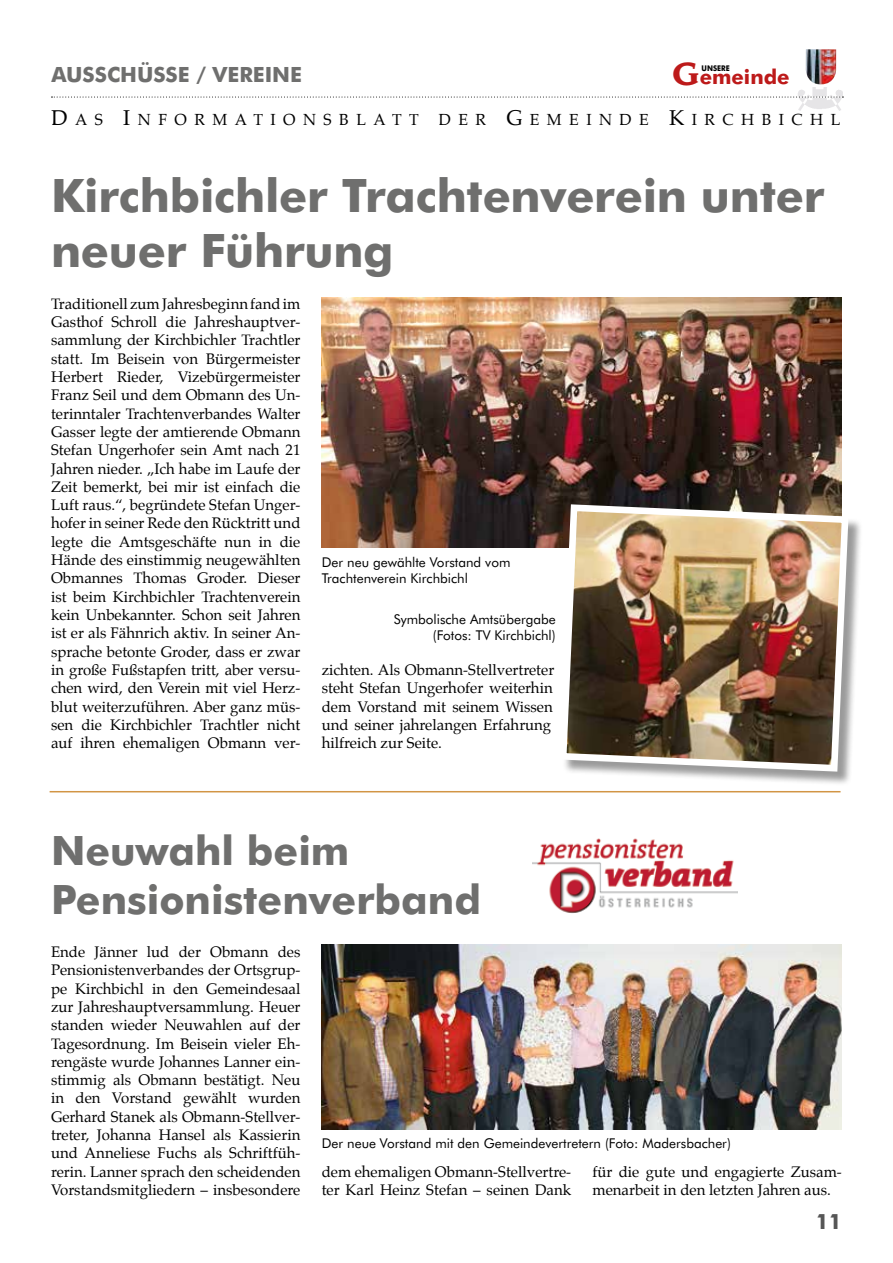
<style>
.page{position:relative;width:893px;height:1263px;background:#fff}
.page>*{position:absolute;margin:0;border:0;box-sizing:border-box;transform-origin:0 0}
.t1{font:700 46.2px/55.3px "Futura BT";letter-spacing:-.005em;color:#6f6f6e}
.t2{font:700 40.5px/48.6px "Futura BT";color:#6f6f6e}
.t3{font:700 21px "Futura BT";color:#6f6f6e}
.t4{font:700 21px "Futura BT";color:#565656}
.t5{font:700 20.4px "Futura BT";color:#bd1a1a}
.t6{font:15.75px "Palatino";letter-spacing:.475em;color:#000}
.t7{font:15px/18.3px "Palatino";color:#000}
.t8{font:13.5px/16.2px "Futura BT";color:#000}
.t9{font:700 7.8px "Futura BT";color:#000;scale:.9 1}
.s1{font-family:"Leawood";font-size:31.5px}
.s2{font-size:21px}
</style>
<div class="page">
<img style="left:798px;top:88px;width:44px;height:23px">
<svg style="left:51px;top:97px;width:792px;height:1px"></svg>
<svg style="left:805px;top:51px;width:1px;height:20px"></svg>
<img style="left:806px;top:49px;width:30px;height:36px">
<hr style="left:50px;top:791px;width:790px;height:1px;background:#d29544">
<img style="left:533px;top:838px;width:204px;height:75px">
<img style="left:322px;top:945px;width:520px;height:184px">
<img style="left:322px;top:298px;width:520px;height:250px">
<div style="left:562px;top:506px;width:301px;height:281px;background:#000;opacity:.4"></div>
<img style="left:556px;top:501px;width:296px;height:274px">
<h3 class="t3" style="left:51px;top:62px;width:252px">AUSSCHÜSSE / VEREINE</h3>
<h3 class="t5" style="left:672px;top:64px;width:119px"><span class="s1">G</span>emeinde</h3>
<p class="t6" style="left:51px;top:109px;width:369px"><span class="s2">D</span>AS <span class="s2">I</span>NFORMATIONSBLATT</p>
<p class="t6" style="left:439px;top:109px;width:403px">DER <span class="s2">G</span>EMEINDE <span class="s2">K</span>IRCHBICHL</p>
<p class="t9" style="left:702px;top:63px;width:33px">UNSERE</p>
<h1 class="t1" style="left:51px;top:168px;width:775px">Kirchbichler Trachtenverein unter neuer Führung</h1>
<p class="t7" style="left:51px;top:296px;width:251px;text-align:justify">Traditionell zum Jahresbeginn fand im Gasthof Schroll die Jahreshauptver&shy;sammlung der Kirchbichler Trachtler statt. Im Beisein von Bürgermeister Herbert Rieder, Vizebürgermeister Franz Seil und dem Obmann des Un&shy;terinntaler Trachtenverbandes Walter Gasser legte der amtierende Obmann Stefan Ungerhofer sein Amt nach 21<br>Jahren nieder. „Ich habe im Laufe der Zeit bemerkt, bei mir ist einfach die Luft raus.“, begründete Stefan Unger&shy;hofer in seiner Rede den Rücktritt und legte die Amtsgeschäfte nun in die Hände des einstimmig neugewählten Obmannes Thomas Groder. Dieser ist beim Kirchbichler Trachtenverein kein Unbekannter. Schon seit Jahren ist er als Fähnrich aktiv. In seiner An&shy;sprache betonte Groder, dass er zwar in große Fußstapfen tritt, aber versu&shy;chen wird, den Verein mit viel Herz&shy;blut weiterzuführen. Aber ganz müs&shy;sen die Kirchbichler Trachtler nicht auf ihren ehemaligen Obmann ver-</p>
<p class="t8" style="left:322px;top:554px;width:190px">Der neu gewählte Vorstand vom<br>Trachtenverein Kirchbichl</p>
<p class="t8" style="left:394px;top:611px;width:163px;text-align:right">Symbolische Amtsübergabe (Fotos: TV Kirchbichl)</p>
<p class="t7" style="left:322px;top:662px;width:234px">zichten. Als Obmann-Stellvertreter steht Stefan Ungerhofer weiterhin dem Vorstand mit seinem Wissen und seiner jahrelangen Erfahrung hilfreich zur Seite.</p>
<h2 class="t2" style="left:51px;top:826px;width:432px">Neuwahl beim<br>Pensionistenverband</h2>
<p class="t7" style="left:51px;top:944px;width:251px;text-align:justify">Ende Jänner lud der Obmann des Pensionistenverbandes der Ortsgrup&shy;pe Kirchbichl in den Gemeindesaal zur Jahreshauptversammlung. Heuer standen wieder Neuwahlen auf der Tagesordnung. Im Beisein vieler Eh&shy;rengäste wurde Johannes Lanner ein&shy;stimmig als Obmann bestätigt. Neu in den Vorstand gewählt wurden Gerhard Stanek als Obmann-Stellver&shy;treter, Johanna Hansel als Kassierin und Anneliese Fuchs als Schriftfüh&shy;rerin. Lanner sprach den scheidenden Vorstandsmitgliedern – insbesondere</p>
<p class="t8" style="left:322px;top:1135px;width:411px">Der neue Vorstand mit den Gemeindevertretern (Foto: Madersbacher)</p>
<p class="t7" style="left:322px;top:1164px;width:251px">dem ehemaligen Obmann-Stellvertre&shy;ter Karl Heinz Stefan – seinen Dank</p>
<p class="t7" style="left:592px;top:1164px;width:251px">für die gute und engagierte Zusam&shy;menarbeit in den letzten Jahren aus.</p>
<h3 class="t4" style="left:816px;top:1208px;width:28px">11</h3>
</div>
